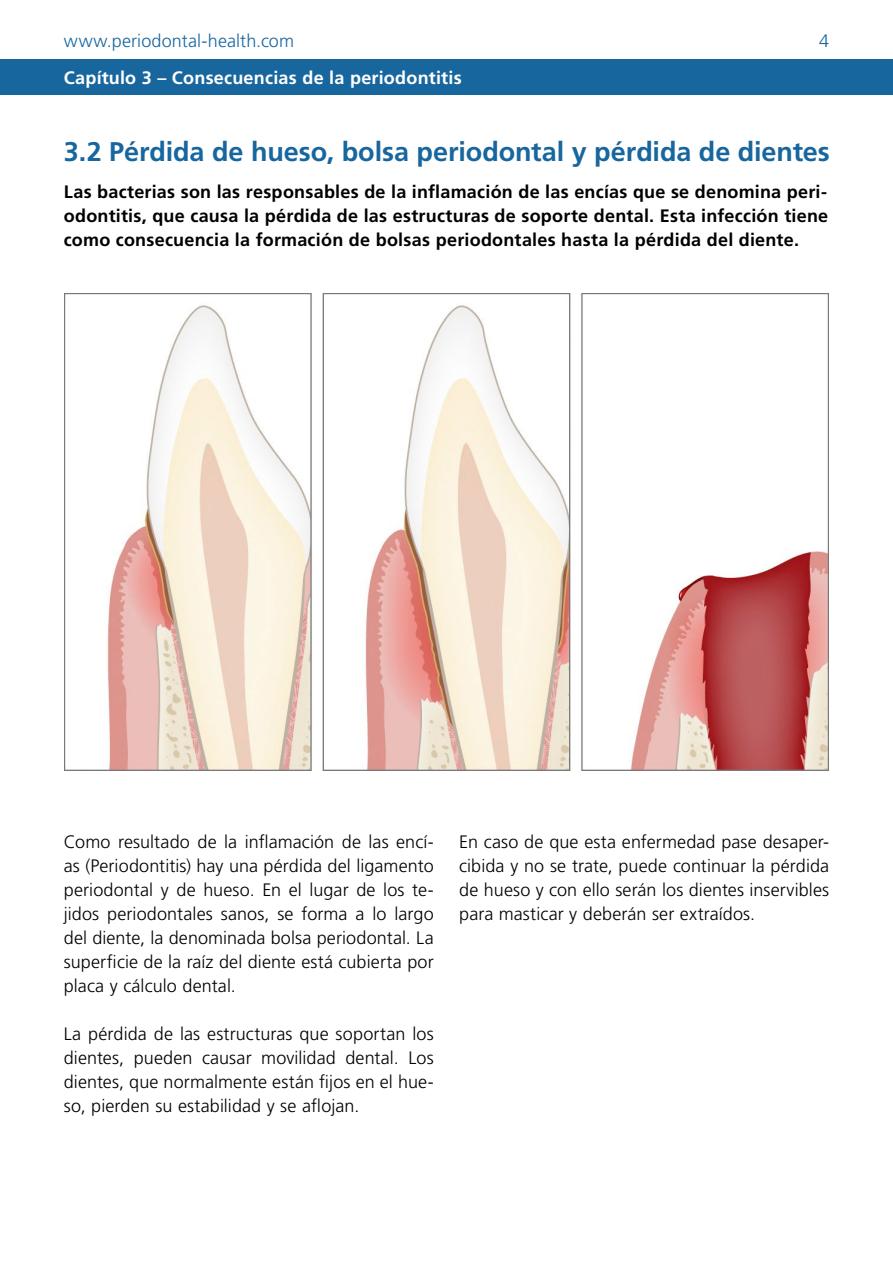
<style>
.page{position:relative;width:893px;height:1263px;background:#fff}
.page>*{position:absolute;margin:0;border:0;box-sizing:border-box;transform-origin:0 0}
.t1{font:700 27px "Frutiger";letter-spacing:-.005em;color:#18669e}
.t2{font:300 18px/24px "Frutiger";letter-spacing:.005em;color:#000;text-align:justify}
.t3{font:700 18px/24px "Frutiger";letter-spacing:.015em;color:#000;text-align:justify}
.t4{font:700 18px "Frutiger";letter-spacing:.015em;color:#fff}
.t5{font:300 18px "Frutiger";letter-spacing:.005em;color:#18669e}
</style>
<div class="page">
<div style="left:0;top:60px;width:893px;height:35px;background:#18669e"></div>
<img style="left:65px;top:293px;width:763px;height:478px">
<p class="t5" style="left:64px;top:30px;width:232px">www.periodontal-health.com</p>
<p class="t5" style="left:819px;top:30px;width:12px">4</p>
<p class="t4" style="left:64px;top:67px;width:399px">Capítulo 3 – Consecuencias de la periodontitis</p>
<h1 class="t1" style="left:64px;top:136px;width:768px">3.2 Pérdida de hueso, bolsa periodontal y pérdida de dientes</h1>
<p class="t3" style="left:64px;top:179px;width:766px">Las bacterias son las responsables de la inflamación de las encías que se denomina peri&shy;odontitis, que causa la pérdida de las estructuras de soporte dental. Esta infección tiene como consecuencia la formación de bolsas periodontales hasta la pérdida del diente.</p>
<p class="t2" style="left:64px;top:829px;width:371px">Como resultado de la inflamación de las encí&shy;as (Periodontitis) hay una pérdida del ligamento periodontal y de hueso. En el lugar de los te&shy;jidos periodontales sanos, se forma a lo largo del diente, la denominada bolsa periodontal. La superficie de la raíz del diente está cubierta por placa y cálculo dental.</p>
<p class="t2" style="left:64px;top:1022px;width:371px">La pérdida de las estructuras que soportan los dientes, pueden causar movilidad dental. Los dientes, que normalmente están fijos en el hue&shy;so, pierden su estabilidad y se aflojan.</p>
<p class="t2" style="left:459px;top:829px;width:371px">En caso de que esta enfermedad pase desaper&shy;cibida y no se trate, puede continuar la pérdida de hueso y con ello serán los dientes inservibles para masticar y deberán ser extraídos.</p>
</div>
